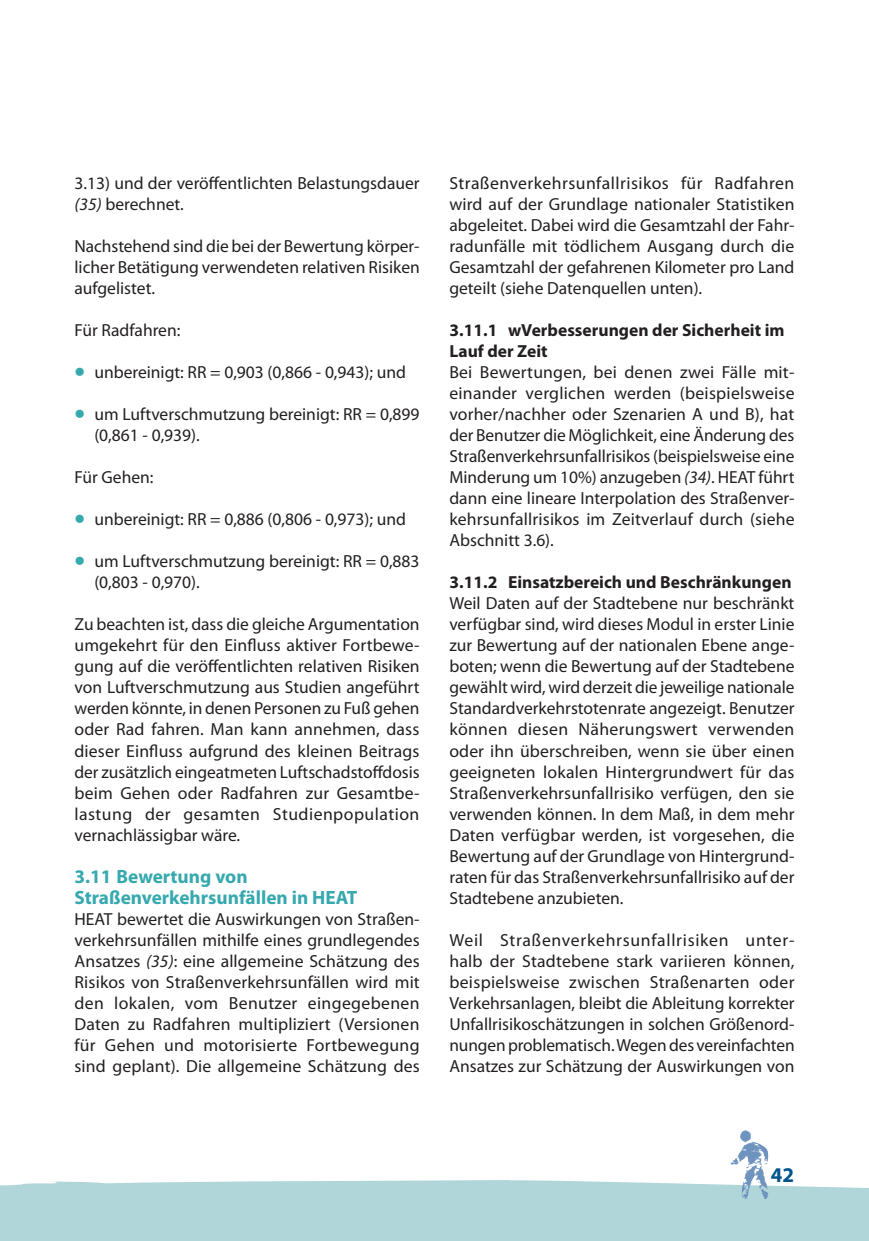
<style>
.page{position:relative;width:869px;height:1241px;background:#fff}
.page>*{position:absolute;margin:0;border:0;box-sizing:border-box;transform-origin:0 0}
.t1{font:700 21px "Myriad Pro";color:#00548e}
.t2{font:700 19.25px/21px "Myriad Pro";color:#36a9af}
.Brød{font:17.5px/21px "Myriad Pro";color:#231f20;text-align:justify}
.t3{font:700 17.5px/21px "Myriad Pro";color:#231f20}
.s1{font-style:italic}
.s2{font-weight:700;font-size:31.5px;color:#36a9af}
</style>
<div class="page">
<div style="left:0;top:1180px;width:868px;height:60px;background:#b0d6da"></div>
<svg style="left:730px;top:1130px;width:38px;height:69px"></svg>
<p class="Brød" style="left:74px;top:173px;width:346px">3.13) und der veröffentlichten Belastungsdauer <span class="s1">(35)</span> berechnet.</p>
<p class="Brød" style="left:74px;top:236px;width:346px">Nachstehend sind die bei der Bewertung körper&shy;licher Betätigung verwendeten relativen Risiken aufgelistet.</p>
<p class="Brød" style="left:74px;top:320px;width:107px">Für Radfahren:</p>
<p class="Brød" style="left:74px;top:362px;width:333px"><span class="s2">•</span> unbereinigt: RR = 0,903 (0,866 - 0,943); und</p>
<p class="Brød" style="left:94px;top:404px;width:326px;text-indent:-20px"><span class="s2">•</span> um Luftverschmutzung bereinigt: RR = 0,899 (0,861 - 0,939).</p>
<p class="Brød" style="left:74px;top:467px;width:80px">Für Gehen:</p>
<p class="Brød" style="left:74px;top:509px;width:333px"><span class="s2">•</span> unbereinigt: RR = 0,886 (0,806 - 0,973); und</p>
<p class="Brød" style="left:94px;top:551px;width:326px;text-indent:-20px"><span class="s2">•</span> um Luftverschmutzung bereinigt: RR = 0,883 (0,803 - 0,970).</p>
<p class="Brød" style="left:74px;top:614px;width:346px">Zu beachten ist, dass die gleiche Argumentation umgekehrt für den Einfluss aktiver Fortbewe&shy;gung auf die veröffentlichten relativen Risiken von Luftverschmutzung aus Studien angeführt werden könnte, in denen Personen zu Fuß gehen oder Rad fahren. Man kann annehmen, dass dieser Einfluss aufgrund des kleinen Beitrags der zusätzlich eingeatmeten Luftschadstoffdosis beim Gehen oder Radfahren zur Gesamtbe&shy;lastung der gesamten Studienpopulation vernachlässigbar wäre.</p>
<p class="t2" style="left:74px;top:865px;width:284px">3.11 Bewertung von<br>Straßenverkehrsunfällen in HEAT</p>
<p class="Brød" style="left:74px;top:908px;width:347px">HEAT bewertet die Auswirkungen von Straßen&shy;verkehrsunfällen mithilfe eines grundlegendes Ansatzes <span class="s1">(35)</span>: eine allgemeine Schätzung des Risikos von Straßenverkehrsunfällen wird mit den lokalen, vom Benutzer eingegebenen Daten zu Radfahren multipliziert (Versionen für Gehen und motorisierte Fortbewegung sind geplant). Die allgemeine Schätzung des</p>
<p class="Brød" style="left:449px;top:173px;width:346px">Straßenverkehrsunfallrisikos für Radfahren wird auf der Grundlage nationaler Statistiken abgeleitet. Dabei wird die Gesamtzahl der Fahr&shy;radunfälle mit tödlichem Ausgang durch die Gesamtzahl der gefahrenen Kilometer pro Land geteilt (siehe Datenquellen unten).</p>
<p class="t3" style="left:449px;top:320px;width:336px">3.11.1 wVerbesserungen der Sicherheit im<br>Lauf der Zeit</p>
<p class="Brød" style="left:449px;top:362px;width:346px">Bei Bewertungen, bei denen zwei Fälle mit&shy;einander verglichen werden (beispielsweise vorher/nachher oder Szenarien A und B), hat der Benutzer die Möglichkeit, eine Änderung des Straßenverkehrsunfallrisikos (beispielsweise eine Minderung um 10%) anzugeben <span class="s1">(34)</span>. HEAT führt dann eine lineare Interpolation des Straßenver&shy;kehrsunfallrisikos im Zeitverlauf durch (siehe Abschnitt 3.6).</p>
<p class="t3" style="left:449px;top:572px;width:343px">3.11.2 Einsatzbereich und Beschränkungen</p>
<p class="Brød" style="left:449px;top:593px;width:346px">Weil Daten auf der Stadtebene nur beschränkt verfügbar sind, wird dieses Modul in erster Linie zur Bewertung auf der nationalen Ebene ange&shy;boten; wenn die Bewertung auf der Stadtebene gewählt wird, wird derzeit die jeweilige nationale Standardverkehrstotenrate angezeigt. Benutzer können diesen Näherungswert verwenden oder ihn überschreiben, wenn sie über einen geeigneten lokalen Hintergrundwert für das Straßenverkehrsunfallrisiko verfügen, den sie verwenden können. In dem Maß, in dem mehr Daten verfügbar werden, ist vorgesehen, die Bewertung auf der Grundlage von Hintergrund&shy;raten für das Straßenverkehrsunfallrisiko auf der Stadtebene anzubieten.</p>
<p class="Brød" style="left:449px;top:929px;width:346px">Weil Straßenverkehrsunfallrisiken unter&shy;halb der Stadtebene stark variieren können, beispielsweise zwischen Straßenarten oder Verkehrsanlagen, bleibt die Ableitung korrekter Unfallrisikoschätzungen in solchen Größenord&shy;nungen problematisch. Wegen des vereinfachten Ansatzes zur Schätzung der Auswirkungen von</p>
<p class="t1" style="left:770px;top:1162px;width:25px">42</p>
</div>
